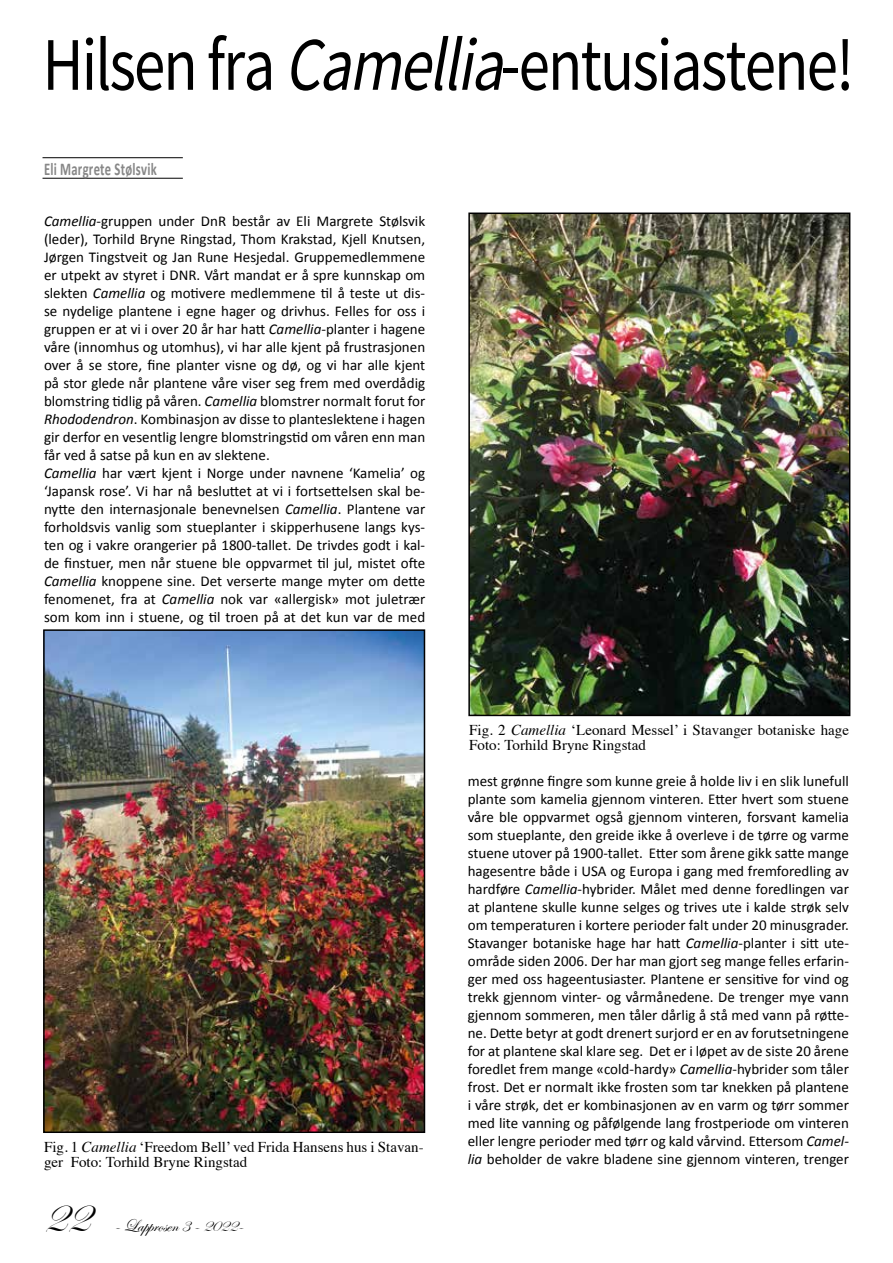
<style>
.page{position:relative;width:893px;height:1263px;background:#fff}
.page>*{position:absolute;margin:0;border:0;box-sizing:border-box;transform-origin:0 0}
.t1{font:75.6px "Source Sans Pro";letter-spacing:-.03em;color:#000;scale:.83 1}
.t2{font:48px "Edwardian Script ITC";color:#000}
.t3{font:700 18px "Calibri";letter-spacing:.02em;color:#878787;scale:.7 1}
.t4{font:18px "Edwardian Script ITC";color:#000}
.t5{font:15px/18px "Calibri";color:#000}
.t6{font:15px/15px "Times";color:#000}
.s1{font-style:italic}
</style>
<div class="page">
<hr style="left:43px;top:178px;width:140px;height:1px;background:#000">
<hr style="left:43px;top:157px;width:140px;height:1px;background:#000">
<img style="left:46px;top:632px;width:376px;height:498px">
<div style="left:43px;top:629px;width:382px;height:504px;border:2px solid #000"></div>
<img style="left:471px;top:216px;width:376px;height:497px">
<div style="left:468px;top:213px;width:382px;height:503px;border:2px solid #000"></div>
<h1 class="t1" style="left:43px;top:18px;width:979px">Hilsen fra <span class="s1">Camellia</span>-entusiastene!</h1>
<p class="t3" style="left:44px;top:158px;width:163px">Eli Margrete Stølsvik</p>
<p class="t5" style="left:44px;top:212px;width:383px"><span class="s1">Camellia</span>-gruppen under DnR består av Eli Margrete Stølsvik (leder), Torhild Bryne Ringstad, Thom Krakstad, Kjell Knutsen, Jørgen Tingstveit og Jan Rune Hesjedal. Gruppemedlemmene er utpekt av styret i DNR. Vårt mandat er å spre kunnskap om slekten <span class="s1">Camellia</span> og motivere medlemmene til å teste ut dis&shy;se nydelige plantene i egne hager og drivhus. Felles for oss i gruppen er at vi i over 20 år har hatt <span class="s1">Camellia-</span>planter i hagene våre (innomhus og utomhus), vi har alle kjent på frustrasjonen over å se store, fine planter visne og dø, og vi har alle kjent på stor glede når plantene våre viser seg frem med overdådig blomstring tidlig på våren. <span class="s1">Camellia</span> blomstrer normalt forut for <span class="s1">Rhododendron</span>. Kombinasjon av disse to planteslektene i hagen gir derfor en vesentlig lengre blomstringstid om våren enn man får ved å satse på kun en av slektene.<br><span class="s1">Camellia</span> har vært kjent i Norge under navnene ‘Kamelia’ og ‘Japansk rose’. Vi har nå besluttet at vi i fortsettelsen skal be&shy;nytte den internasjonale benevnelsen <span class="s1">Camellia</span>. Plantene var forholdsvis vanlig som stueplanter i skipperhusene langs kys&shy;ten og i vakre orangerier på 1800-tallet. De trivdes godt i kal&shy;de finstuer, men når stuene ble oppvarmet til jul, mistet ofte <span class="s1">Camellia</span> knoppene sine. Det verserte mange myter om dette fenomenet, fra at <span class="s1">Camellia</span> nok var «allergisk» mot juletrær som kom inn i stuene, og til troen på at det kun var de med</p>
<p class="t6" style="left:44px;top:1138px;width:381px">Fig. 1 <span class="s1">Camellia</span> ‘Freedom Bell’ ved Frida Hansens hus i Stavan&shy;ger Foto: Torhild Bryne Ringstad</p>
<h2 class="t2" style="left:43px;top:1190px;width:47px">22</h2>
<p class="t4" style="left:114px;top:1216px;width:131px">- Lapprosen 3 - 2022-</p>
<p class="t6" style="left:469px;top:721px;width:381px">Fig. 2 <span class="s1">Camellia</span> ‘Leonard Messel’ i Stavanger botaniske hage<br>Foto: Torhild Bryne Ringstad</p>
<p class="t5" style="left:468px;top:772px;width:383px;text-align:justify">mest grønne fingre som kunne greie å holde liv i en slik lunefull plante som kamelia gjennom vinteren. Etter hvert som stuene våre ble oppvarmet også gjennom vinteren, forsvant kamelia som stueplante, den greide ikke å overleve i de tørre og varme stuene utover på 1900-tallet. Etter som årene gikk satte mange hagesentre både i USA og Europa i gang med fremforedling av hardføre <span class="s1">Camellia</span>-hybrider. Målet med denne foredlingen var at plantene skulle kunne selges og trives ute i kalde strøk selv om temperaturen i kortere perioder falt under 20 minusgrader.<br>Stavanger botaniske hage har hatt <span class="s1">Camellia</span>-planter i sitt ute&shy;område siden 2006. Der har man gjort seg mange felles erfarin&shy;ger med oss hageentusiaster. Plantene er sensitive for vind og trekk gjennom vinter- og vårmånedene. De trenger mye vann gjennom sommeren, men tåler dårlig å stå med vann på røtte&shy;ne. Dette betyr at godt drenert surjord er en av forutsetningene for at plantene skal klare seg. Det er i løpet av de siste 20 årene foredlet frem mange «cold-hardy» <span class="s1">Camellia</span>-hybrider som tåler frost. Det er normalt ikke frosten som tar knekken på plantene i våre strøk, det er kombinasjonen av en varm og tørr sommer med lite vanning og påfølgende lang frostperiode om vinteren eller lengre perioder med tørr og kald vårvind. Ettersom <span class="s1">Camel&shy;lia</span> beholder de vakre bladene sine gjennom vinteren, trenger</p>
</div>
